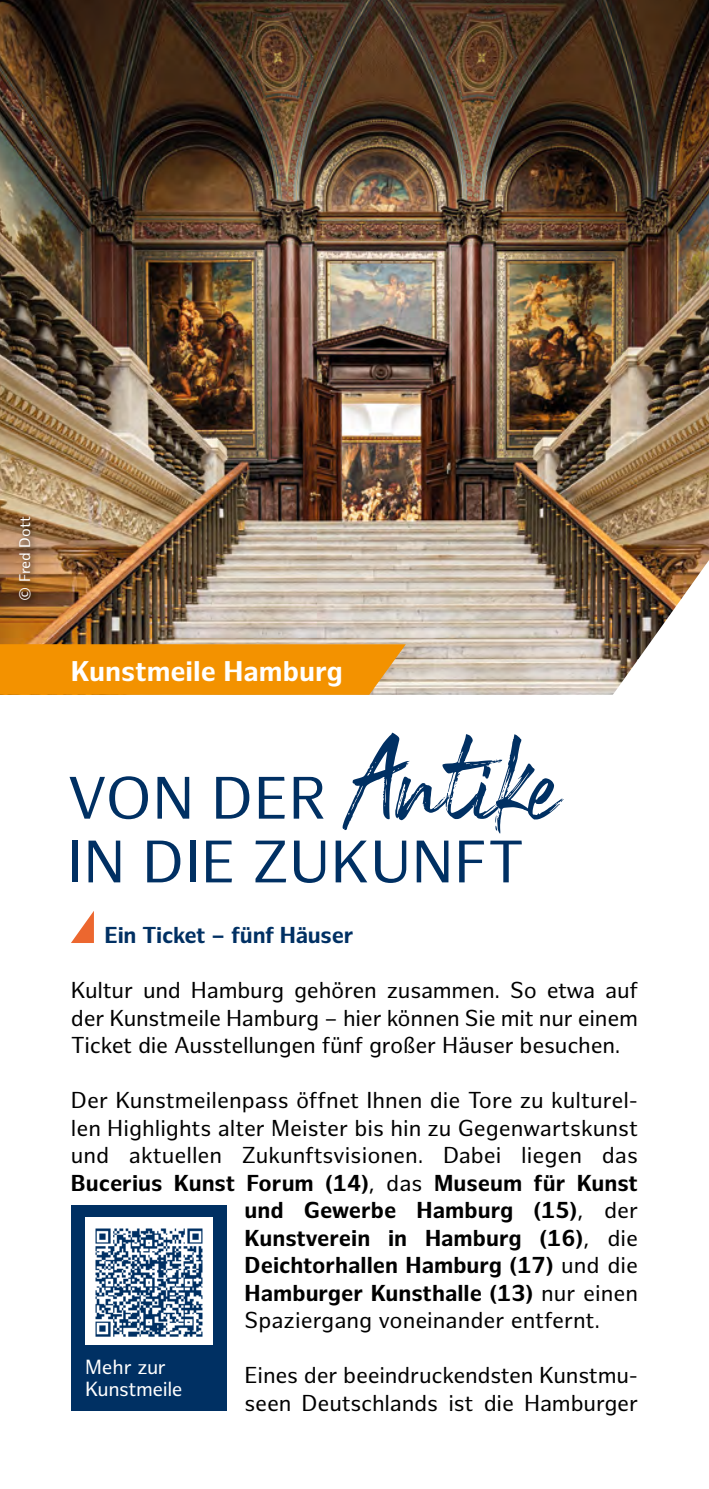
<style>
.page{position:relative;width:709px;height:1489px;background:#fff}
.page>*{position:absolute;margin:0;border:0;box-sizing:border-box;transform-origin:0 0}
.t1{font:58.5px/63.8px "Hamburg Sans";letter-spacing:.01em;color:#003063}
.t2{font:700 27.75px "Hamburg Sans";color:#fff}
.t3{font:22.5px/27.5px "Hamburg Sans";letter-spacing:-.01em;color:#000;text-align:justify}
.t4{font:700 22.5px "Hamburg Sans";color:#000}
.t5{font:700 22.5px "Hamburg Sans";letter-spacing:-.01em;color:#003063}
.t6{font:20px/22.5px "Hamburg Sans";letter-spacing:-.02em;color:#fff}
.t7{font:15px "Hamburg Sans";letter-spacing:-.01em;color:#fff}
.s1{font-family:"Black Vosten";font-size:82.75px}
.s2{font-family:"Black Vosten";font-size:93px}
.s3{font-weight:400}
</style>
<div class="page">
<img style="left:0;top:0;width:709px;height:694px">
<img style="left:604px;top:560px;width:105px;height:135px">
<svg style="left:71px;top:911px;width:23px;height:32px"></svg>
<div style="left:0;top:644px;width:406px;height:50px;background:#f39200"></div>
<div style="left:71px;top:1204px;width:156px;height:206px;background:#003063"></div>
<div style="left:85px;top:1217px;width:128px;height:127px;background:#fff"></div>
<img style="left:95px;top:1228px;width:108px;height:109px">
<div style="left:16px;top:514px;width:22px;height:92px;background:#000;opacity:.75"></div>
<p class="t7" style="left:16px;top:600px;width:86px;rotate:-90deg">© Fred Dott</p>
<p class="t2" style="left:71px;top:654px;width:273px">Kunstmeile Hamburg</p>
<h1 class="t1" style="left:67px;top:768px;width:491px">VON DER <span class="s1">A</span><span class="s2">ntike<br></span>IN DIE ZUKUNFT</h1>
<p class="t5" style="left:105px;top:922px;width:250px">Ein Ticket – fünf Häuser</p>
<p class="t3" style="left:71px;top:977px;width:568px">Kultur und Hamburg gehören zusammen. So etwa auf der Kunstmeile Hamburg – hier können Sie mit nur einem Ticket die Ausstellungen fünf großer Häuser besuchen.</p>
<p class="t3" style="left:71px;top:1087px;width:568px">Der Kunstmeilenpass öffnet Ihnen die Tore zu kulturel-</p>
<p class="t3" style="left:71px;top:1114px;width:568px">len Highlights alter Meister bis hin zu Gegenwartskunst</p>
<p class="t3" style="left:71px;top:1142px;width:568px">und aktuellen Zukunftsvisionen. Dabei liegen das</p>
<p class="t4" style="left:71px;top:1169px;width:568px">Bucerius Kunst Forum (14)<span class="s3">, das</span> Museum für Kunst</p>
<p class="t4" style="left:245px;top:1197px;width:395px">und Gewerbe Hamburg (15)<span class="s3">, der</span></p>
<p class="t4" style="left:245px;top:1224px;width:395px">Kunstverein in Hamburg (16)<span class="s3">, die</span></p>
<p class="t4" style="left:245px;top:1252px;width:395px">Deichtorhallen Hamburg (17) <span class="s3">und die</span></p>
<p class="t4" style="left:245px;top:1279px;width:395px">Hamburger Kunsthalle (13) <span class="s3">nur einen</span></p>
<p class="t3" style="left:245px;top:1307px;width:357px">Spaziergang voneinander entfernt.</p>
<p class="t3" style="left:245px;top:1362px;width:395px">Eines der beeindruckendsten Kunstmu&shy;seen Deutschlands ist die Hamburger</p>
<p class="t6" style="left:85px;top:1355px;width:99px">Mehr zur<br>Kunstmeile</p>
</div>
